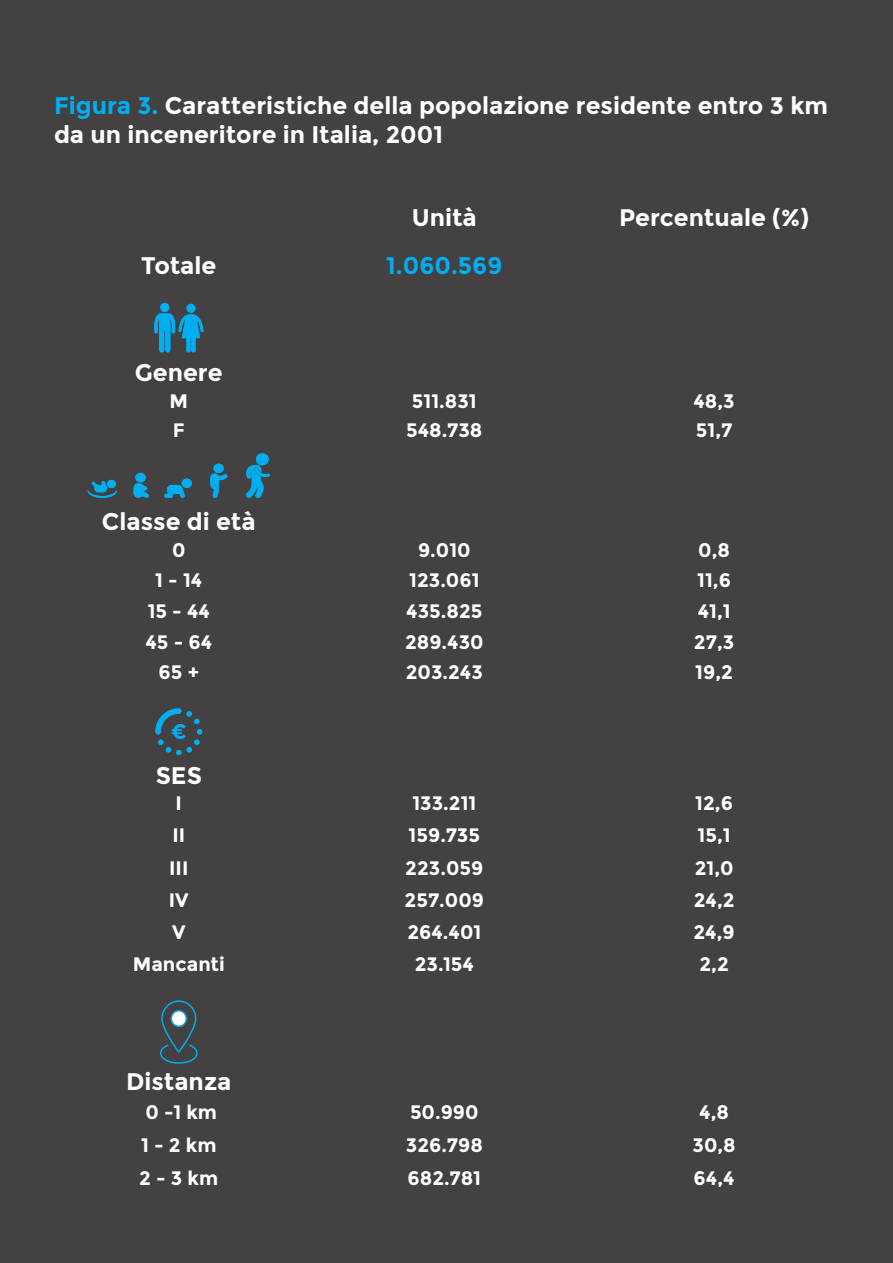
<style>
.page{position:relative;width:893px;height:1263px;background:#444142}
.page>*{position:absolute;margin:0;border:0;box-sizing:border-box;transform-origin:0 0}
.t1{font:700 24px/28.8px "Montserrat";color:#fff}
.t2{font:700 24px "Montserrat";color:#00aeef}
.t3{font:700 21px "Montserrat";color:#00aeef}
.t4{font:700 19.5px "Montserrat";color:#fff}
.s1{color:#00aeef}
</style>
<div class="page">
<svg style="left:154px;top:303px;width:49px;height:50px"></svg>
<svg style="left:210px;top:472px;width:18px;height:26px"></svg>
<svg style="left:164px;top:485px;width:21px;height:13px"></svg>
<svg style="left:133px;top:483px;width:16px;height:15px"></svg>
<div style="left:256px;top:453px;width:13px;height:12px;background:#00aeef;border-radius:50%"></div>
<div style="left:135px;top:473px;width:11px;height:9px;background:#00aeef;border-radius:50%"></div>
<div style="left:214px;top:464px;width:10px;height:9px;background:#00aeef;border-radius:50%"></div>
<div style="left:182px;top:478px;width:10px;height:10px;background:#00aeef;border-radius:50%"></div>
<svg style="left:87px;top:481px;width:30px;height:17px"></svg>
<svg style="left:246px;top:465px;width:24px;height:33px"></svg>
<svg style="left:155px;top:708px;width:47px;height:47px"></svg>
<svg style="left:160px;top:1000px;width:38px;height:64px"></svg>
<div style="left:172px;top:1011px;width:14px;height:15px;background:#fff;border-radius:50%"></div>
<p class="t1" style="left:54px;top:91px;width:776px"><span class="s1">Figura 3.</span> Caratteristiche della popolazione residente entro 3 km da un inceneritore in Italia, 2001</p>
<p class="t1" style="left:412px;top:203px;width:66px">Unità</p>
<p class="t1" style="left:141px;top:251px;width:77px">Totale</p>
<p class="t2" style="left:386px;top:251px;width:118px">1.060.569</p>
<p class="t1" style="left:135px;top:358px;width:89px">Genere</p>
<p class="t1" style="left:619px;top:203px;width:192px">Percentuale (%)</p>
<p class="t4" style="left:170px;top:389px;width:20px">M</p>
<p class="t4" style="left:412px;top:389px;width:66px">511.831</p>
<p class="t4" style="left:693px;top:389px;width:43px">48,3</p>
<p class="t4" style="left:173px;top:418px;width:13px">F</p>
<p class="t4" style="left:406px;top:418px;width:78px">548.738</p>
<p class="t4" style="left:696px;top:418px;width:38px">51,7</p>
<p class="t1" style="left:102px;top:508px;width:155px">Classe di età</p>
<p class="t4" style="left:172px;top:538px;width:15px">0</p>
<p class="t4" style="left:418px;top:538px;width:54px">9.010</p>
<p class="t4" style="left:698px;top:538px;width:33px">0,8</p>
<p class="t4" style="left:155px;top:569px;width:49px">1 - 14</p>
<p class="t4" style="left:409px;top:569px;width:72px">123.061</p>
<p class="t4" style="left:697px;top:569px;width:35px">11,6</p>
<p class="t4" style="left:148px;top:599px;width:64px">15 - 44</p>
<p class="t4" style="left:406px;top:599px;width:78px">435.825</p>
<p class="t4" style="left:698px;top:599px;width:34px">41,1</p>
<p class="t4" style="left:145px;top:630px;width:68px">45 - 64</p>
<p class="t4" style="left:405px;top:630px;width:80px">289.430</p>
<p class="t4" style="left:694px;top:630px;width:42px">27,3</p>
<p class="t4" style="left:159px;top:661px;width:42px">65 +</p>
<p class="t4" style="left:406px;top:661px;width:79px">203.243</p>
<p class="t4" style="left:695px;top:661px;width:39px">19,2</p>
<p class="t3" style="left:171px;top:719px;width:18px">€</p>
<p class="t1" style="left:156px;top:761px;width:48px">SES</p>
<p class="t4" style="left:176px;top:792px;width:8px">I</p>
<p class="t4" style="left:412px;top:792px;width:66px">133.211</p>
<p class="t4" style="left:695px;top:792px;width:39px">12,6</p>
<p class="t4" style="left:172px;top:824px;width:14px">II</p>
<p class="t4" style="left:409px;top:824px;width:73px">159.735</p>
<p class="t4" style="left:698px;top:824px;width:35px">15,1</p>
<p class="t4" style="left:169px;top:856px;width:21px">III</p>
<p class="t4" style="left:405px;top:856px;width:80px">223.059</p>
<p class="t4" style="left:695px;top:856px;width:40px">21,0</p>
<p class="t4" style="left:169px;top:888px;width:21px">IV</p>
<p class="t4" style="left:405px;top:888px;width:81px">257.009</p>
<p class="t4" style="left:694px;top:888px;width:42px">24,2</p>
<p class="t4" style="left:172px;top:920px;width:15px">V</p>
<p class="t4" style="left:407px;top:920px;width:75px">264.401</p>
<p class="t4" style="left:693px;top:920px;width:43px">24,9</p>
<p class="t4" style="left:133px;top:952px;width:94px">Mancanti</p>
<p class="t4" style="left:415px;top:952px;width:61px">23.154</p>
<p class="t4" style="left:699px;top:952px;width:31px">2,2</p>
<p class="t1" style="left:126px;top:1067px;width:107px">Distanza</p>
<p class="t4" style="left:146px;top:1100px;width:73px">0 -1 km</p>
<p class="t4" style="left:410px;top:1100px;width:70px">50.990</p>
<p class="t4" style="left:699px;top:1100px;width:31px">4,8</p>
<p class="t4" style="left:141px;top:1133px;width:77px">1 - 2 km</p>
<p class="t4" style="left:406px;top:1133px;width:79px">326.798</p>
<p class="t4" style="left:692px;top:1133px;width:45px">30,8</p>
<p class="t4" style="left:139px;top:1166px;width:81px">2 - 3 km</p>
<p class="t4" style="left:408px;top:1166px;width:75px">682.781</p>
<p class="t4" style="left:694px;top:1166px;width:43px">64,4</p>
</div>
